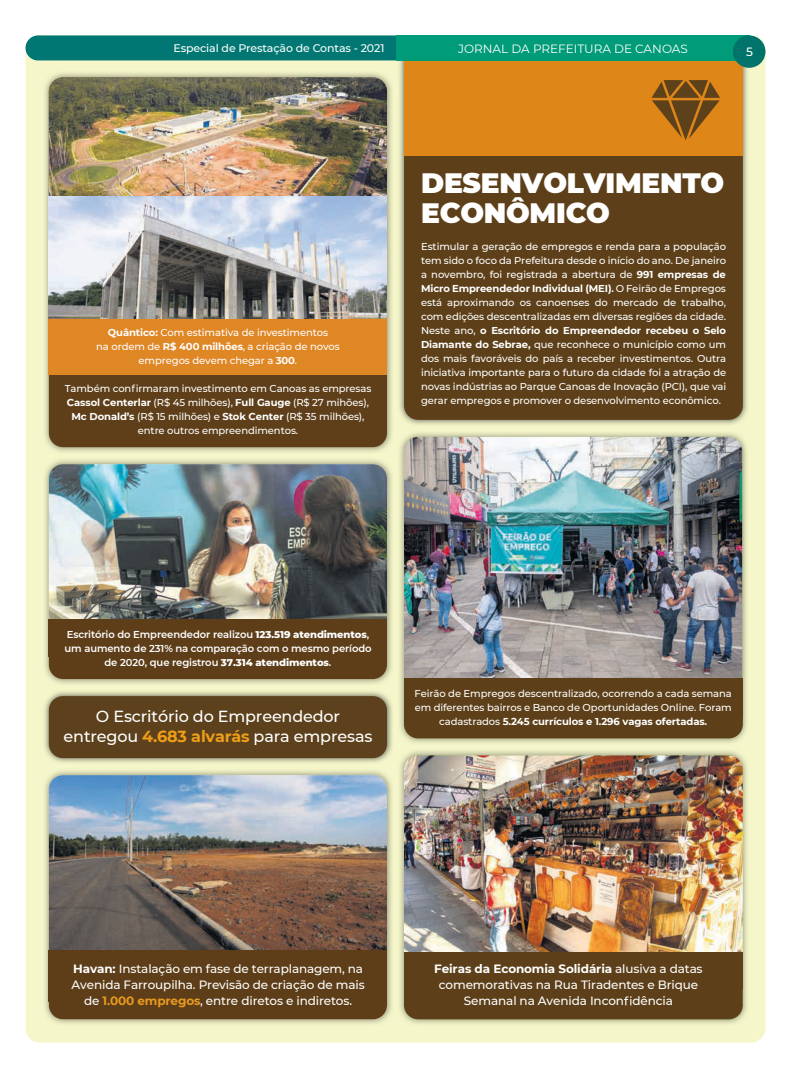
<style>
.page{position:relative;width:791px;height:1078px;background:#fff}
.page>*{position:absolute;margin:0;border:0;box-sizing:border-box;transform-origin:0 0}
.t1{font:900 28px/30px "Montserrat";letter-spacing:-.01em;color:#fff}
.t2{font:500 16px/20px "Montserrat";letter-spacing:-.01em;color:#fff;text-align:center}
.t3{font:500 12px/16px "Montserrat";letter-spacing:-.01em;color:#fff;text-align:center}
.t4{font:12px "Montserrat";color:#fff}
.t5{font:500 11px "Montserrat";letter-spacing:-.01em;color:#fff}
.t6{font:500 10px/14px "Montserrat";letter-spacing:-.01em;color:#fff;text-align:center}
.t7{font:600 10px/14px "Montserrat";letter-spacing:-.01em;color:#fff;text-align:center}
.s1{font-weight:700}
.s2{font-weight:600}
.s3{font-weight:800}
.s4{font-weight:700;color:#ee9e18}
.s5{font-weight:700;color:#e79a22}
</style>
<div class="page">
<div style="left:26px;top:35px;width:739px;height:1007px;background:#f5f6ca;border-radius:14px"></div>
<img style="left:398px;top:60px;width:350px;height:365px">
<div style="left:404px;top:48px;width:339px;height:372px;background:#5d4019;border-radius:14px"></div>
<div style="left:404px;top:41px;width:339px;height:114px;background:#df8619"></div>
<img style="left:45px;top:73px;width:347px;height:379px">
<div style="left:49px;top:77px;width:338px;height:370px;background:#5e3f19;border-radius:14px"></div>
<img style="left:49px;top:77px;width:338px;height:120px">
<img style="left:45px;top:460px;width:347px;height:224px">
<img style="left:49px;top:464px;width:338px;height:155px">
<div style="left:49px;top:636px;width:338px;height:43px;background:#5e3e18;border-radius:14px"></div>
<div style="left:49px;top:619px;width:338px;height:38px;background:#5e3e18"></div>
<img style="left:44px;top:691px;width:348px;height:72px">
<div style="left:49px;top:696px;width:338px;height:62px;background:#5d411c;border-radius:14px"></div>
<img style="left:45px;top:771px;width:347px;height:253px">
<img style="left:49px;top:775px;width:338px;height:175px">
<div style="left:49px;top:976px;width:338px;height:43px;background:#5e3e18;border-radius:14px"></div>
<div style="left:49px;top:950px;width:338px;height:51px;background:#5e3e18"></div>
<img style="left:400px;top:433px;width:347px;height:310px">
<img style="left:404px;top:437px;width:338px;height:241px">
<img style="left:400px;top:751px;width:347px;height:273px">
<img style="left:404px;top:755px;width:339px;height:197px">
<div style="left:404px;top:970px;width:339px;height:49px;background:#5d4019;border-radius:14px"></div>
<div style="left:404px;top:952px;width:339px;height:36px;background:#5d4019"></div>
<svg style="left:624px;top:996px;width:8px;height:9px"></svg>
<img style="left:49px;top:197px;width:338px;height:122px">
<div style="left:404px;top:679px;width:339px;height:59px;background:#5d4019;border-radius:14px"></div>
<div style="left:404px;top:678px;width:339px;height:38px;background:#5d4019"></div>
<svg style="left:651px;top:80px;width:69px;height:60px"></svg>
<div style="left:49px;top:319px;width:338px;height:55px;background:#df8625"></div>
<svg style="left:131px;top:384px;width:7px;height:8px"></svg>
<div style="left:26px;top:35px;width:370px;height:25px;background:#007772"></div>
<div style="left:396px;top:35px;width:353px;height:25px;background:#009b78"></div>
<div style="left:733px;top:35px;width:32px;height:33px;background:#00736a;border-radius:50%"></div>
<p class="t5" style="left:173px;top:40px;width:212px">Especial de Prestação de Contas - 2021</p>
<p class="t4" style="left:458px;top:40px;width:231px">JORNAL DA PREFEITURA DE CANOAS</p>
<p class="t3" style="left:746px;top:44px;width:8px">5</p>
<p class="t6" style="left:96px;top:325px;width:245px"><span class="s1">Quântico:</span> Com estimativa de investimentos<br>na ordem de <span class="s1">R$ 400 milhões</span>, a criação de novos empregos devem chegar a <span class="s1">300</span>.</p>
<p class="t6" style="left:65px;top:381px;width:308px">Também con rmaram investimento em Canoas as empresas <span class="s1">Cassol Centerlar</span> (R$ 45 milhões), <span class="s1">Full Gauge</span> (R$ 27 mihões), <span class="s1">Mc Donald’s</span> (R$ 15 milhões) e <span class="s1">Stok Center</span> (R$ 35 milhões), entre outros empreendimentos.</p>
<h1 class="t1" style="left:421px;top:166px;width:305px">DESENVOLVIMENTO<br>ECONÔMICO</h1>
<p class="t6" style="left:421px;top:239px;width:307px;text-align:justify">Estimular a geração de empregos e renda para a população tem sido o foco da Prefeitura desde o início do ano. De janeiro a novembro, foi registrada a abertura de <span class="s1">991 empresas de Micro Empreendedor Individual (MEI)</span><span class="s2">.</span> O Feirão de Empregos está aproximando os canoenses do mercado de trabalho, com edições descentralizadas em diversas regiões da cidade.<br>Neste ano, <span class="s1">o Escritório do Empreendedor recebeu o Selo Diamante do Sebrae,</span> que reconhece o município como um dos mais favoráveis do país a receber investimentos. Outra iniciativa importante para o futuro da cidade foi a atração de novas indústrias ao Parque Canoas de Inovação (PCI), que vai gerar empregos e promover o desenvolvimento econômico.</p>
<p class="t7" style="left:65px;top:627px;width:309px">Escritório do Empreendedor realizou <span class="s3">123.519 atendimentos</span>, um aumento de 231% na comparação com o mesmo período de 2020, que registrou <span class="s3">37.314 atendimentos</span>.</p>
<h2 class="t2" style="left:64px;top:705px;width:310px">O Escritório do Empreendedor entregou <span class="s4">4.683 alvarás</span> para empresas</h2>
<p class="t6" style="left:415px;top:685px;width:319px">Feirão de Empregos descentralizado, ocorrendo a cada semana em diferentes bairros e Banco de Oportunidades Online. Foram cadastrados <span class="s1">5.245 currículos e 1.296 vagas ofertadas.</span></p>
<p class="t3" style="left:72px;top:959px;width:295px"><span class="s1">Havan:</span> Instalação em fase de terraplanagem, na<br>Avenida Farroupilha. Previsão de criação de mais de <span class="s5">1.000 empregos</span>, entre diretos e indiretos.</p>
<p class="t3" style="left:434px;top:960px;width:270px"><span class="s1">Feiras da Economia Solidária</span> alusiva a datas comemorativas na Rua Tiradentes e Brique<br>Semanal na Avenida Incon dência</p>
</div>
